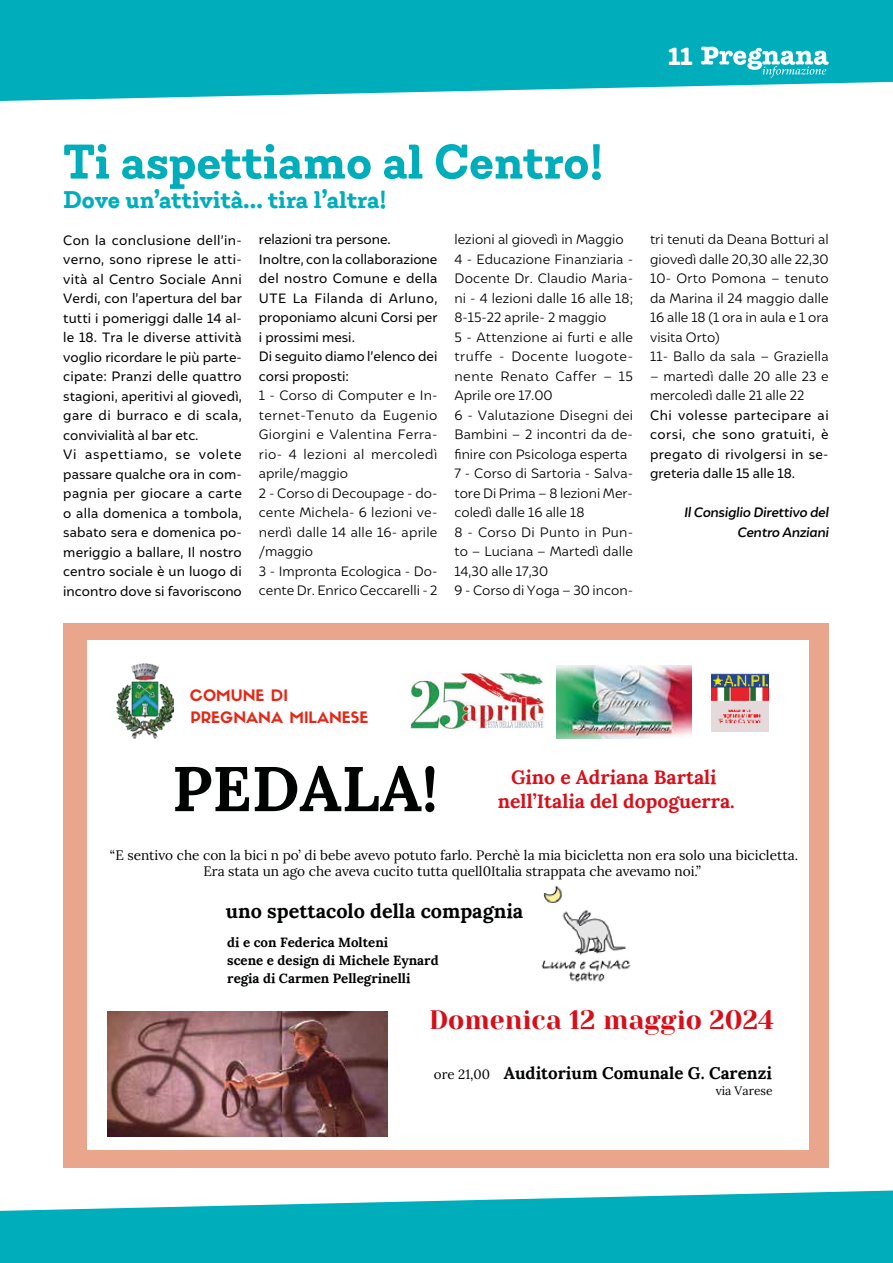
<style>
.page{position:relative;width:893px;height:1263px;background:#fff}
.page>*{position:absolute;margin:0;border:0;box-sizing:border-box;transform-origin:0 0}
.t1{font:700 63px "Lora";color:#010202}
.t2{font:700 54px "Emy Slab";color:#00adba}
.t3{font:700 27px "Emy Slab";letter-spacing:-.005em;color:#00adba}
.t4{font:900 27px "Emy Slab";color:#fff}
.t5{font:26.7px "Yeseva One";color:#d6101a}
.t6{font:700 19.8px "Lora";color:#010202}
.t7{font:700 19.35px/23.5px "Lora";color:#d6101a;text-align:center}
.t8{font:700 16.95px "Lora";color:#010202}
.t9{font:15.45px/22px "Sifonn Basic";color:#e42818}
.t10{font:13.65px/16.4px "Lora";color:#010202;text-align:center}
.t11{font:300 13.5px/19.5px "Igna Sans";letter-spacing:.005em;color:#000}
.t12{font:13.5px/19.5px "Igna Sans";letter-spacing:.01em;color:#000}
.t13{font:italic 700 13.5px/19.5px "Igna Sans";letter-spacing:-.02em;color:#000;text-align:right}
.t14{font:700 13.35px/18.1px "Lora";color:#010202}
.t15{font:12.15px "Lora";color:#010202}
.s1{font-weight:400;font-size:13.35px}
</style>
<div class="page">
<svg style="left:0;top:0;width:893px;height:101px;background:#19b5c0"></svg>
<svg style="left:0;top:1190px;width:893px;height:73px;background:#25b9c4"></svg>
<svg style="left:701px;top:47px;width:128px;height:31px"></svg>
<div style="left:63px;top:623px;width:766px;height:544px;background:#eaa58d"></div>
<div style="left:87px;top:640px;width:721px;height:510px;background:#fff"></div>
<img style="left:411px;top:673px;width:133px;height:56px">
<img style="left:712px;top:674px;width:57px;height:57px">
<img style="left:116px;top:663px;width:57px;height:75px">
<img style="left:541px;top:886px;width:90px;height:96px">
<img style="left:557px;top:665px;width:135px;height:74px">
<img style="left:107px;top:1012px;width:281px;height:125px">
<h3 class="t4" style="left:668px;top:40px;width:26px">11</h3>
<h2 class="t2" style="left:63px;top:130px;width:542px">Ti aspettiamo al Centro!</h2>
<h3 class="t3" style="left:63px;top:183px;width:325px">Dove un’attività... tira l’altra!</h3>
<p class="t12" style="left:63px;top:230px;width:180px">Con la conclusione dell’in&shy;verno, sono riprese le atti&shy;vità al Centro Sociale Anni<br>Verdi, con l’apertura del bar tutti i pomeriggi dalle 14 al&shy;le 18. Tra le diverse attività voglio ricordare le più parte&shy;cipate: Pranzi delle quattro stagioni, aperitivi al giovedì, gare di burraco e di scala, convivialità al bar etc.<br>Vi aspettiamo, se volete passare qualche ora in com&shy;pagnia per giocare a carte o alla domenica a tombola, sabato sera e domenica po&shy;meriggio a ballare, Il nostro centro sociale è un luogo di incontro dove si favoriscono</p>
<p class="t12" style="left:259px;top:230px;width:180px">relazioni tra persone.<br>Inoltre, con la collaborazione del nostro Comune e della<br>UTE La Filanda di Arluno, proponiamo alcuni Corsi per i prossimi mesi.<br>Di seguito diamo l’elenco dei corsi proposti:</p>
<p class="t11" style="left:454px;top:229px;width:180px">lezioni al giovedì in Maggio<br>4 - Educazione Finanziaria -<br>Docente Dr. Claudio Maria&shy;ni - 4 lezioni dalle 16 alle 18;<br>8-15-22 aprile- 2 maggio<br>5 - Attenzione ai furti e alle truffe - Docente luogote&shy;nente Renato Caffer – 15<br>Aprile ore 17.00<br>6 - Valutazione Disegni dei<br>Bambini – 2 incontri da de&shy;finire con Psicologa esperta<br>7 - Corso di Sartoria - Salva&shy;tore Di Prima – 8 lezioni Mer&shy;coledì dalle 16 alle 18<br>8 - Corso Di Punto in Pun&shy;to – Luciana – Martedì dalle<br>14,30 alle 17,30<br>9 - Corso di Yoga – 30 incon-</p>
<p class="t11" style="left:650px;top:229px;width:180px">tri tenuti da Deana Botturi al giovedì dalle 20,30 alle 22,30<br>10- Orto Pomona – tenuto da Marina il 24 maggio dalle<br>16 alle 18 (1 ora in aula e 1 ora visita Orto)<br>11- Ballo da sala – Graziella</p>
<p class="t11" style="left:650px;top:366px;width:180px">– martedì dalle 20 alle 23 e mercoledì dalle 21 alle 22</p>
<p class="t12" style="left:650px;top:405px;width:180px;text-align:justify">Chi volesse partecipare ai corsi, che sono gratuiti, è pregato di rivolgersi in se&shy;greteria dalle 15 alle 18.</p>
<p class="t13" style="left:684px;top:502px;width:146px">Il Consiglio Direttivo del<br>Centro Anziani</p>
<p class="t11" style="left:259px;top:386px;width:180px">1 - Corso di Computer e In&shy;ternet-Tenuto da Eugenio<br>Giorgini e Valentina Ferra&shy;rio- 4 lezioni al mercoledì aprile/maggio<br>2 - Corso di Decoupage - do&shy;cente Michela- 6 lezioni ve&shy;nerdì dalle 14 alle 16- aprile /maggio<br>3 - Impronta Ecologica - Do&shy;cente Dr. Enrico Ceccarelli - 2</p>
<p class="t9" style="left:190px;top:684px;width:180px">COMUNE DI<br>PREGNANA MILANESE</p>
<h1 class="t1" style="left:172px;top:735px;width:267px">PEDALA!</h1>
<h3 class="t7" style="left:498px;top:763px;width:238px">Gino e Adriana Bartali nell’Italia del dopoguerra.</h3>
<p class="t10" style="left:110px;top:846px;width:690px">“E sentivo che con la bici n po’ di bebe avevo potuto farlo. Perchè la mia bicicletta non era solo una bicicletta.<br>Era stata un ago che aveva cucito tutta quell0Italia strappata che avevamo noi.”</p>
<h3 class="t6" style="left:226px;top:894px;width:299px">uno spettacolo della compagnia</h3>
<p class="t14" style="left:227px;top:932px;width:213px">di e con Federica Molteni<br>scene e design di Michele Eynard regia di Carmen Pellegrinelli</p>
<h3 class="t5" style="left:429px;top:1000px;width:346px">Domenica 12 maggio 2024</h3>
<p class="t8" style="left:434px;top:1059px;width:339px"><span class="s1">ore 21,00</span> Auditorium Comunale G. Carenzi</p>
<p class="t15" style="left:716px;top:1081px;width:59px">via Varese</p>
</div>
